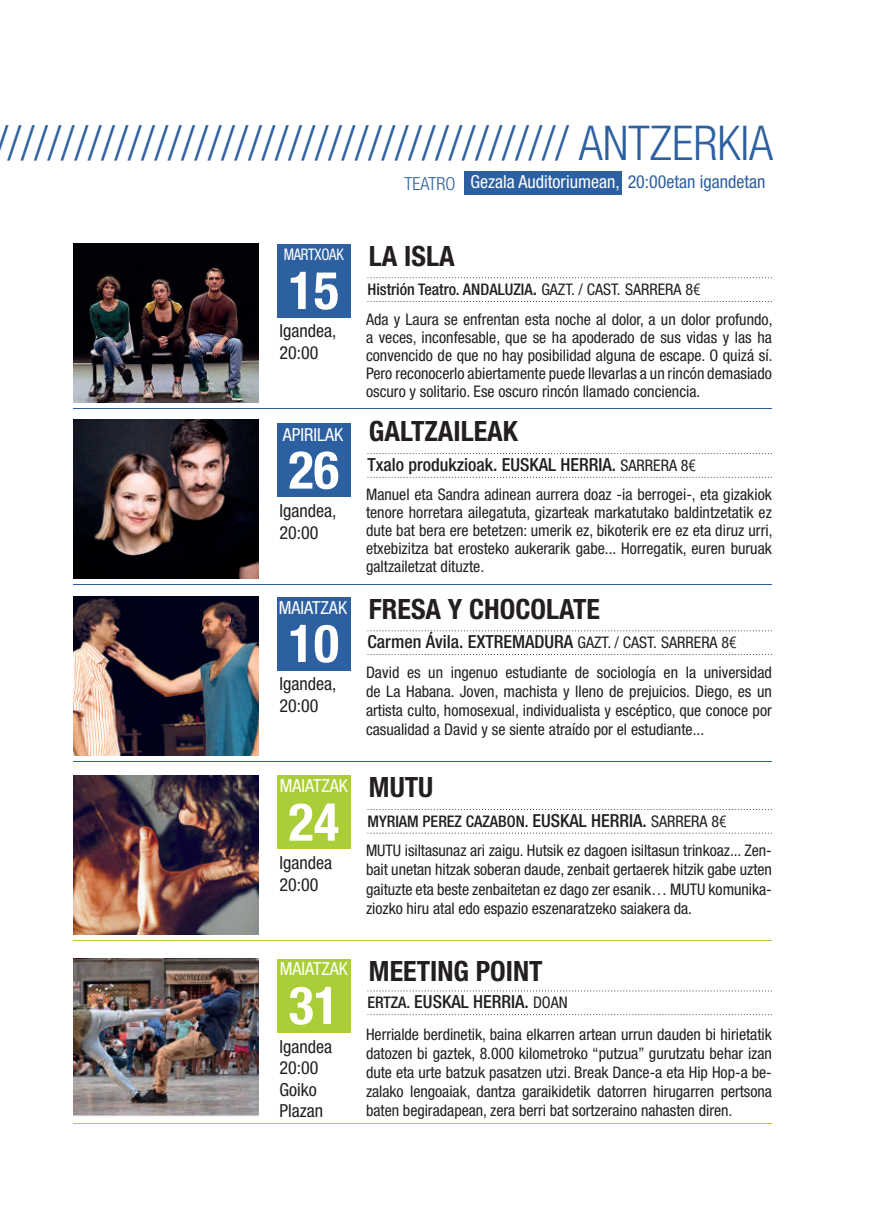
<style>
.page{position:relative;width:874px;height:1225px;background:#fff}
.page>*{position:absolute;margin:0;border:0;box-sizing:border-box;transform-origin:0 0}
.t1{font:700 condensed 52.6px "Helvetica Neue";color:#fff}
.t2{font:300 condensed 48px "Helvetica Neue LT Com";color:#2d60a1}
.t3{font:700 condensed 28px "Helvetica Neue";color:#231f20}
.t4{font:500 condensed 18px "Helvetica Neue";color:#231f20}
.t5{font:condensed 18px/21.6px "Helvetica Neue";color:#231f20}
.t6{font:condensed 18px "Helvetica Neue";color:#fff}
.t7{font:300 condensed 18px "Helvetica Neue LT Com";color:#2d60a1}
.t8{font:condensed 16px/19.2px "Helvetica Neue";color:#231f20;text-align:justify}
.t9{font:500 condensed 16px "Helvetica Neue";color:#231f20}
.t10{font:condensed 16px "Helvetica Neue";letter-spacing:-.02em;color:#fff;scale:.92 1}
.s1{color:#2d60a1}
.s2{font-size:18px}
.s3{font-weight:400}
.s4{font-family:"Avenir Next Condensed";font-weight:400;font-stretch:normal}
.s5{font-weight:400;font-size:16px}
.s6{font-family:"Avenir Next Condensed";font-weight:400;font-stretch:normal;font-size:16px}
.s7{font-size:16px}
</style>
<div class="page">
<svg style="left:367px;top:277px;width:404px;height:1px"></svg>
<svg style="left:367px;top:301px;width:404px;height:1px"></svg>
<svg style="left:367px;top:453px;width:404px;height:1px"></svg>
<svg style="left:367px;top:477px;width:404px;height:1px"></svg>
<svg style="left:367px;top:630px;width:404px;height:1px"></svg>
<svg style="left:367px;top:654px;width:404px;height:1px"></svg>
<svg style="left:367px;top:809px;width:404px;height:1px"></svg>
<svg style="left:367px;top:832px;width:402px;height:1px"></svg>
<svg style="left:367px;top:990px;width:402px;height:1px"></svg>
<svg style="left:367px;top:1014px;width:404px;height:1px"></svg>
<div style="left:463px;top:171px;width:158px;height:24px;background:#2d60a1"></div>
<img style="left:74px;top:244px;width:184px;height:159px">
<img style="left:74px;top:420px;width:184px;height:158px">
<img style="left:74px;top:597px;width:184px;height:158px">
<img style="left:74px;top:775px;width:184px;height:159px">
<img style="left:74px;top:959px;width:184px;height:158px">
<div style="left:277px;top:244px;width:73px;height:73px;background:#2d60a1"></div>
<div style="left:277px;top:423px;width:73px;height:74px;background:#2d60a1"></div>
<div style="left:277px;top:597px;width:73px;height:73px;background:#2d60a1"></div>
<div style="left:277px;top:775px;width:73px;height:74px;background:#aace37"></div>
<div style="left:277px;top:959px;width:73px;height:73px;background:#aace37"></div>
<hr style="left:74px;top:584px;width:697px;height:1px;background:#2d60a1">
<hr style="left:74px;top:408px;width:697px;height:1px;background:#2d60a1">
<hr style="left:74px;top:761px;width:697px;height:1px;background:#2d60a1">
<hr style="left:74px;top:939px;width:697px;height:1px;background:#aace37">
<hr style="left:74px;top:1123px;width:697px;height:1px;background:#aace37">
<h2 class="t2" style="left:-5px;top:125px;width:779px">/////////////////////////////////////////// ANTZERKIA</h2>
<p class="t6" style="left:470px;top:175px;width:296px">Gezala Auditoriumean, <span class="s1">20:00etan igandetan</span></p>
<p class="t7" style="left:404px;top:177px;width:52px">TEATRO</p>
<p class="t10" style="left:284px;top:248px;width:67px">MARTXOAK</p>
<h1 class="t1" style="left:288px;top:271px;width:52px">15</h1>
<p class="t5" style="left:279px;top:322px;width:58px">Igandea,<br>20:00</p>
<p class="t6" style="left:282px;top:428px;width:62px">APIRILAK</p>
<h1 class="t1" style="left:288px;top:451px;width:52px">26</h1>
<p class="t5" style="left:279px;top:501px;width:58px">Igandea,<br>20:00</p>
<p class="t6" style="left:279px;top:601px;width:70px">MAIATZAK</p>
<h1 class="t1" style="left:288px;top:624px;width:52px">10</h1>
<p class="t5" style="left:279px;top:675px;width:58px">Igandea,<br>20:00</p>
<p class="t6" style="left:279px;top:778px;width:70px">MAIATZAK</p>
<h1 class="t1" style="left:288px;top:803px;width:52px">24</h1>
<p class="t5" style="left:279px;top:853px;width:54px">Igandea<br>20:00</p>
<p class="t6" style="left:279px;top:962px;width:70px">MAIATZAK</p>
<h1 class="t1" style="left:288px;top:986px;width:52px">31</h1>
<p class="t5" style="left:279px;top:1036px;width:54px">Igandea<br>20:00<br>Goiko<br>Plazan</p>
<h3 class="t3" style="left:369px;top:245px;width:87px">LA ISLA</h3>
<p class="t9" style="left:367px;top:284px;width:334px">Histrión Teatro. ANDALUZIA<span class="s2">.</span> <span class="s3">GAZT. / CAST. SARRERA 8</span><span class="s4">€</span></p>
<p class="t8" style="left:366px;top:311px;width:408px;line-height:18px">Ada y Laura se enfrentan esta noche al dolor, a un dolor profundo, a veces, inconfesable, que se ha apoderado de sus vidas y las ha convencido de que no hay posibilidad alguna de escape. O quizá sí.<br>Pero reconocerlo abiertamente puede llevarlas a un rincón demasiado oscuro y solitario. Ese oscuro rincón llamado conciencia.</p>
<h3 class="t3" style="left:369px;top:421px;width:150px">GALTZAILEAK</h3>
<p class="t4" style="left:367px;top:458px;width:330px">Txalo produkzioak. EUSKAL HERRIA. <span class="s5">SARRERA 8</span><span class="s6">€</span></p>
<p class="t8" style="left:366px;top:487px;width:408px;line-height:18px">Manuel eta Sandra adinean aurrera doaz -ia berrogei-, eta gizakiok tenore horretara ailegatuta, gizarteak markatutako baldintzetatik ez dute bat bera ere betetzen: umerik ez, bikoterik ere ez eta diruz urri, etxebizitza bat erosteko aukerarik gabe... Horregatik, euren buruak galtzailetzat dituzte.</p>
<h3 class="t3" style="left:369px;top:598px;width:232px">FRESA Y CHOCOLATE</h3>
<p class="t4" style="left:367px;top:635px;width:370px">Carmen Ávila. EXTREMADURA <span class="s5">GAZT. / CAST. SARRERA 8</span><span class="s6">€</span></p>
<p class="t8" style="left:366px;top:663px;width:407px">David es un ingenuo estudiante de sociología en la universidad de La Habana. Joven, machista y lleno de prejuicios. Diego, es un artista culto, homosexual, individualista y escéptico, que conoce por casualidad a David y se siente atraído por el estudiante...</p>
<h3 class="t3" style="left:369px;top:777px;width:66px">MUTU</h3>
<p class="t9" style="left:367px;top:815px;width:360px">MYRIAM PEREZ CAZABON. <span class="s2">EUSKAL HERRIA.</span> <span class="s3">SARRERA 8</span><span class="s4">€</span></p>
<p class="t8" style="left:366px;top:842px;width:407px">MUTU isiltasunaz ari zaigu. Hutsik ez dagoen isiltasun trinkoaz... Zen&shy;bait unetan hitzak soberan daude, zenbait gertaerek hitzik gabe uzten gaituzte eta beste zenbaitetan ez dago zer esanik… MUTU komunika&shy;ziozko hiru atal edo espazio eszenaratzeko saiakera da.</p>
<h3 class="t3" style="left:369px;top:960px;width:175px">MEETING POINT</h3>
<p class="t4" style="left:367px;top:995px;width:202px"><span class="s7">ERTZA.</span> EUSKAL HERRIA. <span class="s5">DOAN</span></p>
<p class="t8" style="left:366px;top:1025px;width:407px">Herrialde berdinetik, baina elkarren artean urrun dauden bi hirietatik datozen bi gaztek, 8.000 kilometroko “putzua” gurutzatu behar izan dute eta urte batzuk pasatzen utzi. Break Dance-a eta Hip Hop-a be&shy;zalako lengoaiak, dantza garaikidetik datorren hirugarren pertsona baten begiradapean, zera berri bat sortzeraino nahasten diren.</p>
</div>
